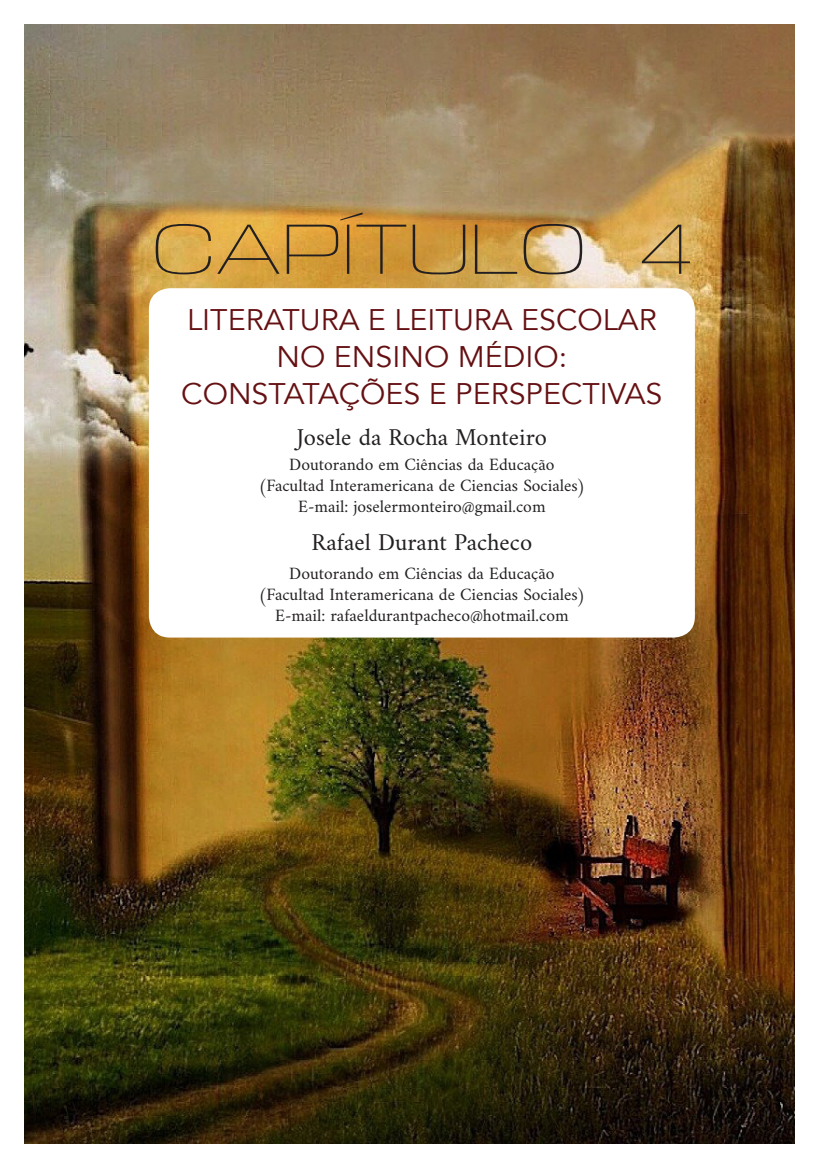
<style>
.page{position:relative;width:819px;height:1166px;background:#fff}
.page>*{position:absolute;margin:0;border:0;box-sizing:border-box;transform-origin:0 0}
.t1{font:64.75px "DDT Ex El";color:#231f20}
.TÍTULOS{font:29.75px "Avenir LT";color:#651012}
.AUTORIA{font:24.5px "Amiri";color:#231f20}
.t2{font:17.5px "Amiri";color:#231f20}
</style>
<div class="page">
<img style="left:25px;top:25px;width:769px;height:1118px">
<div style="left:149px;top:288px;width:545px;height:349px;background:#fff;border-radius:21px"></div>
<p class="t1" style="left:152px;top:211px;width:542px">CAPÍTULO 4</p>
<p class="TÍTULOS" style="left:187px;top:303px;width:471px">LITERATURA E LEITURA ESCOLAR</p>
<p class="TÍTULOS" style="left:276px;top:339px;width:292px">NO ENSINO MÉDIO:</p>
<p class="TÍTULOS" style="left:181px;top:376px;width:482px">CONSTATAÇÕES E PERSPECTIVAS</p>
<p class="AUTORIA" style="left:297px;top:422px;width:251px">Josele da Rocha Monteiro</p>
<p class="t2" style="left:289px;top:454px;width:267px">Doutorando em Ciências da Educação</p>
<p class="t2" style="left:258px;top:475px;width:328px">(Facultad Interamericana de Ciencias Sociales)</p>
<p class="t2" style="left:298px;top:496px;width:249px">E-mail: joselermonteiro@gmail.com</p>
<p class="AUTORIA" style="left:311px;top:527px;width:222px">Rafael Durant Pacheco</p>
<p class="t2" style="left:289px;top:563px;width:267px">Doutorando em Ciências da Educação</p>
<p class="t2" style="left:258px;top:584px;width:328px">(Facultad Interamericana de Ciencias Sociales)</p>
<p class="t2" style="left:275px;top:605px;width:295px">E-mail: rafaeldurantpacheco@hotmail.com</p>
</div>
